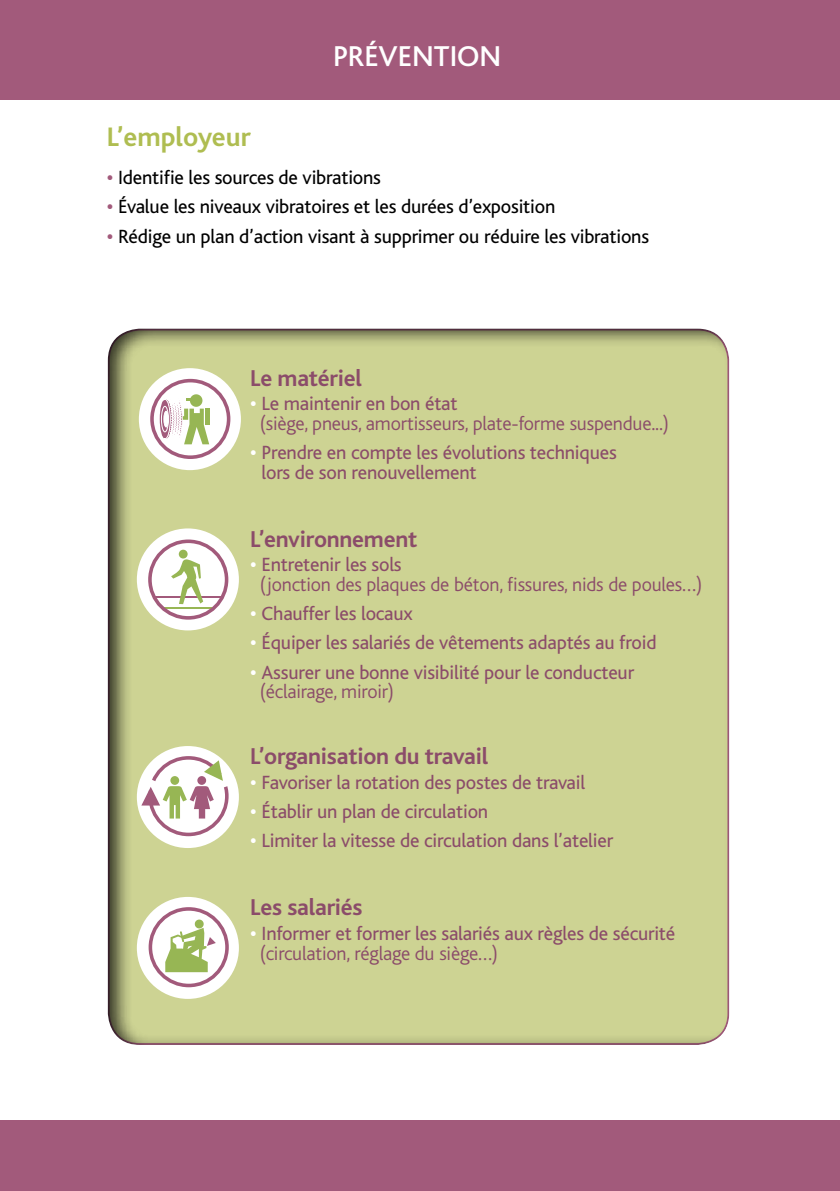
<style>
.page{position:relative;width:840px;height:1191px;background:#fff}
.page>*{position:absolute;margin:0;border:0;box-sizing:border-box;transform-origin:0 0}
.t1{font:500 30px "Bliss";color:#fff}
.t2{font:700 28px "Bliss";color:#afbd51}
.t3{font:700 24px "Bliss";letter-spacing:-.01em;color:#8b4c6a}
.t4{font:20px/19.8px "Bliss";letter-spacing:-.01em;color:#8b4c6a}
.t5{font:20px "Bliss";letter-spacing:-.01em;color:#000}
.t6{font:300 20px/19.8px "Bliss";letter-spacing:-.01em;color:#8b4c6a}
.s1{font-weight:700;color:#a25a7b}
.s2{font-weight:700;color:#fff}
.s3{font-weight:400}
.s4{font-weight:300}
</style>
<div class="page">
<div style="left:0;top:0;width:839px;height:100px;background:#a25a7b"></div>
<div style="left:0;top:1120px;width:839px;height:71px;background:#a25a7b"></div>
<div style="left:104px;top:325px;width:626px;height:720px;background:#000;opacity:.75"></div>
<div style="left:137px;top:746px;width:102px;height:102px;background:#fff;border-radius:50%"></div>
<svg style="left:141px;top:754px;width:89px;height:84px"></svg>
<div style="left:137px;top:528px;width:102px;height:102px;background:#fff;border-radius:50%"></div>
<svg style="left:146px;top:538px;width:84px;height:83px"></svg>
<div style="left:137px;top:897px;width:102px;height:102px;background:#fff;border-radius:50%"></div>
<svg style="left:147px;top:905px;width:83px;height:84px"></svg>
<div style="left:139px;top:368px;width:102px;height:102px;background:#fff;border-radius:50%"></div>
<svg style="left:148px;top:377px;width:84px;height:84px"></svg>
<hr style="left:164px;top:411px;width:4px;height:16px;background:#fff;border-radius:50%">
<div style="left:163px;top:411px;width:5px;height:16px;border:1px solid #fff;border-radius:50%"></div>
<h2 class="t2" style="left:107px;top:122px;width:146px">L’employeur</h2>
<h1 class="t1" style="left:333px;top:40px;width:170px">PRÉVENTION</h1>
<p class="t5" style="left:107px;top:167px;width:276px"><span class="s1">•</span> Identifie les sources de vibrations</p>
<p class="t5" style="left:107px;top:196px;width:450px"><span class="s1">•</span> Évalue les niveaux vibratoires et les durées d’exposition</p>
<p class="t5" style="left:107px;top:226px;width:543px"><span class="s1">•</span> Rédige un plan d’action visant à supprimer ou réduire les vibrations</p>
<p class="t3" style="left:250px;top:365px;width:113px">Le matériel</p>
<p class="t6" style="left:259px;top:394px;width:410px;text-indent:-9px"><span class="s2">•</span> <span class="s3">Le maintenir en bon état<br></span>(siège, pneus, amortisseurs, plate-forme suspendue...)</p>
<p class="t4" style="left:261px;top:443px;width:356px;text-indent:-11px"><span class="s2">•</span> Prendre en compte les évolutions techniques lors de son renouvellement</p>
<p class="t3" style="left:250px;top:526px;width:168px">L’environnement</p>
<p class="t6" style="left:259px;top:555px;width:444px;text-indent:-9px"><span class="s2">•</span> <span class="s3">Entretenir les sols<br></span>(jonction des plaques de béton, fissures, nids de poules…)</p>
<p class="t4" style="left:250px;top:604px;width:164px"><span class="s2">•</span> Chauffer les locaux</p>
<p class="t4" style="left:250px;top:633px;width:407px"><span class="s2">•</span> Équiper les salariés de vêtements adaptés au froid</p>
<p class="t4" style="left:259px;top:662px;width:376px;text-indent:-9px"><span class="s2">•</span> Assurer une bonne visibilité pour le conducteur <span class="s4">(éclairage, miroir)</span></p>
<p class="t3" style="left:250px;top:744px;width:239px">L’organisation du travail</p>
<p class="t4" style="left:250px;top:773px;width:336px"><span class="s2">•</span> Favoriser la rotation des postes de travail</p>
<p class="t4" style="left:250px;top:802px;width:239px"><span class="s2">•</span> Établir un plan de circulation</p>
<p class="t4" style="left:250px;top:831px;width:364px"><span class="s2">•</span> Limiter la vitesse de circulation dans l’atelier</p>
<p class="t3" style="left:250px;top:895px;width:114px">Les salariés</p>
<p class="t4" style="left:259px;top:923px;width:417px;text-indent:-9px"><span class="s2">•</span> Informer et former les salariés aux règles de sécurité <span class="s4">(circulation, réglage du siège…)</span></p>
</div>
